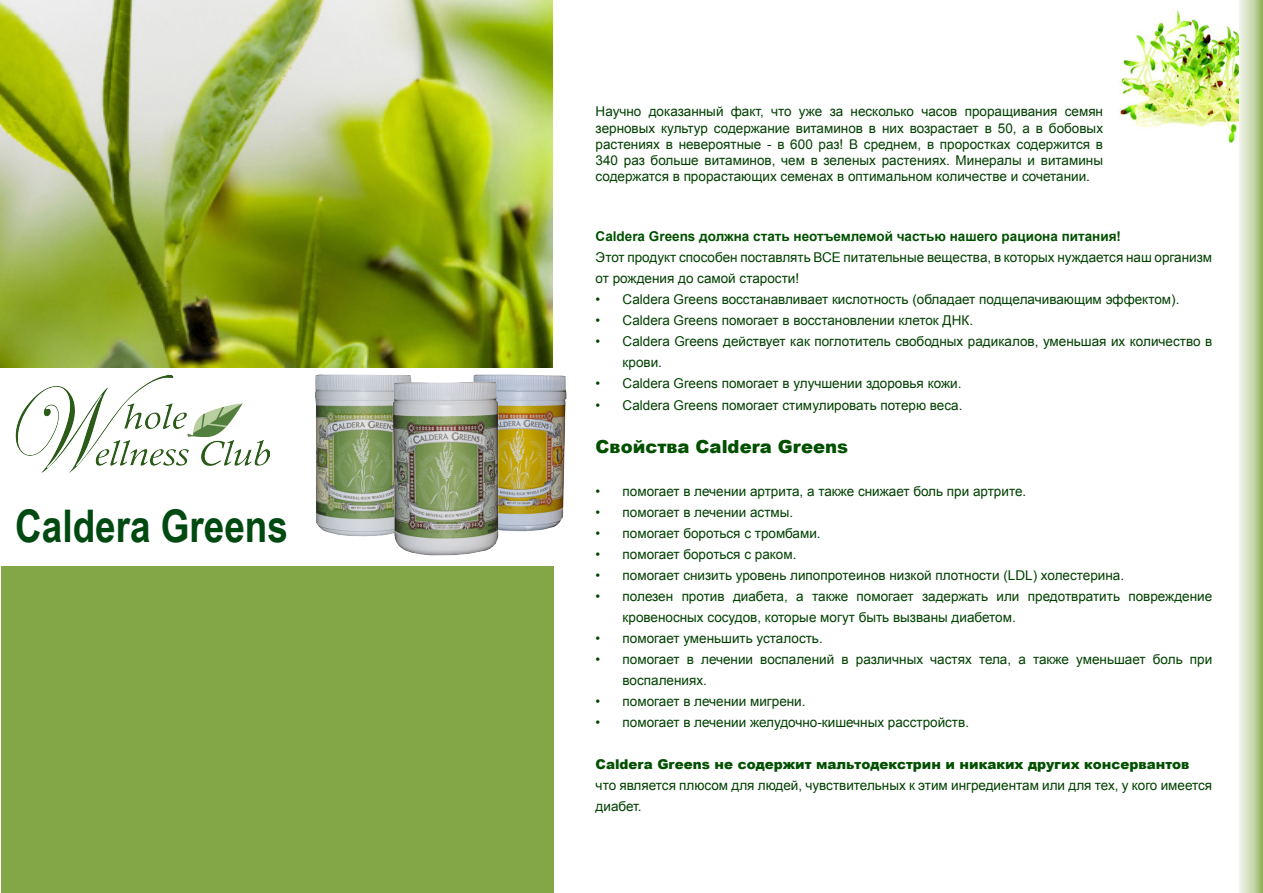
<style>
.page{position:relative;width:1263px;height:893px;background:#fff}
.page>*{position:absolute;margin:0;border:0;box-sizing:border-box;transform-origin:0 0}
.t1{font:700 45px "Arial Narrow";color:#004911}
.t2{font:900 18px "Arial";color:#005000}
.t3{font:13.5px/21px "Arial";color:#004100}
.t4{font:700 13.5px "Arial";color:#005000}
.t5{font:900 13.5px "Arial";color:#005000}
</style>
<div class="page">
<img style="left:1118px;top:10px;width:121px;height:133px">
<img style="left:0;top:0;width:553px;height:367px">
<div style="left:1px;top:566px;width:553px;height:327px;background:#83a747"></div>
<img style="left:1239px;top:0;width:24px;height:893px">
<img style="left:15px;top:376px;width:254px;height:97px">
<img style="left:473px;top:375px;width:94px;height:157px">
<img style="left:315px;top:375px;width:96px;height:162px">
<img style="left:392px;top:382px;width:107px;height:173px">
<p class="t1" style="left:15px;top:492px;width:274px">Caldera Greens</p>
<p class="t3" style="left:596px;top:104px;width:509px;line-height:16.2px;text-align:justify">Научно доказанный факт, что уже за несколько часов проращивания семян зерновых культур содержание витаминов в них возрастает в 50, а в бобовых растениях в невероятные - в 600 раз! В среднем, в проростках содержится в 340 раз больше витаминов, чем в зеленых растениях. Минералы и витамины содержатся в прорастающих семенах в оптимальном количестве и сочетании.</p>
<p class="t4" style="left:596px;top:228px;width:527px">Caldera Greens должна стать неотъемлемой частью нашего рациона питания!</p>
<p class="t3" style="left:596px;top:247px;width:618px">Этот продукт способен поставлять ВСЕ питательные вещества, в которых нуждается наш организм от рождения до самой старости!</p>
<p class="t3" style="left:596px;top:289px;width:585px">• Caldera Greens восстанавливает кислотность (обладает подщелачивающим эффектом).</p>
<p class="t3" style="left:596px;top:310px;width:379px">• Caldera Greens помогает в восстановлении клеток ДНК.</p>
<p class="t3" style="left:623px;top:331px;width:591px;text-indent:-27px">• Caldera Greens действует как поглотитель свободных радикалов, уменьшая их количество в крови.</p>
<p class="t3" style="left:596px;top:373px;width:367px">• Caldera Greens помогает в улучшении здоровья кожи.</p>
<p class="t3" style="left:596px;top:395px;width:368px">• Caldera Greens помогает стимулировать потерю веса.</p>
<p class="t2" style="left:596px;top:434px;width:254px">Свойства Caldera Greens</p>
<p class="t3" style="left:596px;top:481px;width:432px">• помогает в лечении артрита, а также снижает боль при артрите.</p>
<p class="t3" style="left:596px;top:502px;width:199px">• помогает в лечении астмы.</p>
<p class="t3" style="left:596px;top:523px;width:227px">• помогает бороться с тромбами.</p>
<p class="t3" style="left:596px;top:544px;width:202px">• помогает бороться с раком.</p>
<p class="t3" style="left:596px;top:565px;width:530px">• помогает снизить уровень липопротеинов низкой плотности (LDL) холестерина.</p>
<p class="t3" style="left:623px;top:586px;width:591px;text-indent:-27px">• полезен против диабета, а также помогает задержать или предотвратить повреждение кровеносных сосудов, которые могут быть вызваны диабетом.</p>
<p class="t3" style="left:596px;top:628px;width:229px">• помогает уменьшить усталость.</p>
<p class="t3" style="left:623px;top:649px;width:591px;text-indent:-27px">• помогает в лечении воспалений в различных частях тела, а также уменьшает боль при воспалениях.</p>
<p class="t3" style="left:596px;top:691px;width:211px">• помогает в лечении мигрени.</p>
<p class="t3" style="left:596px;top:712px;width:375px">• помогает в лечении желудочно-кишечных расстройств.</p>
<p class="t5" style="left:596px;top:754px;width:595px">Caldera Greens не содержит мальтодекстрин и никаких других консервантов</p>
<p class="t3" style="left:596px;top:775px;width:618px">что является плюсом для людей, чувствительных к этим ингредиентам или для тех, у кого имеется диабет.</p>
</div>
